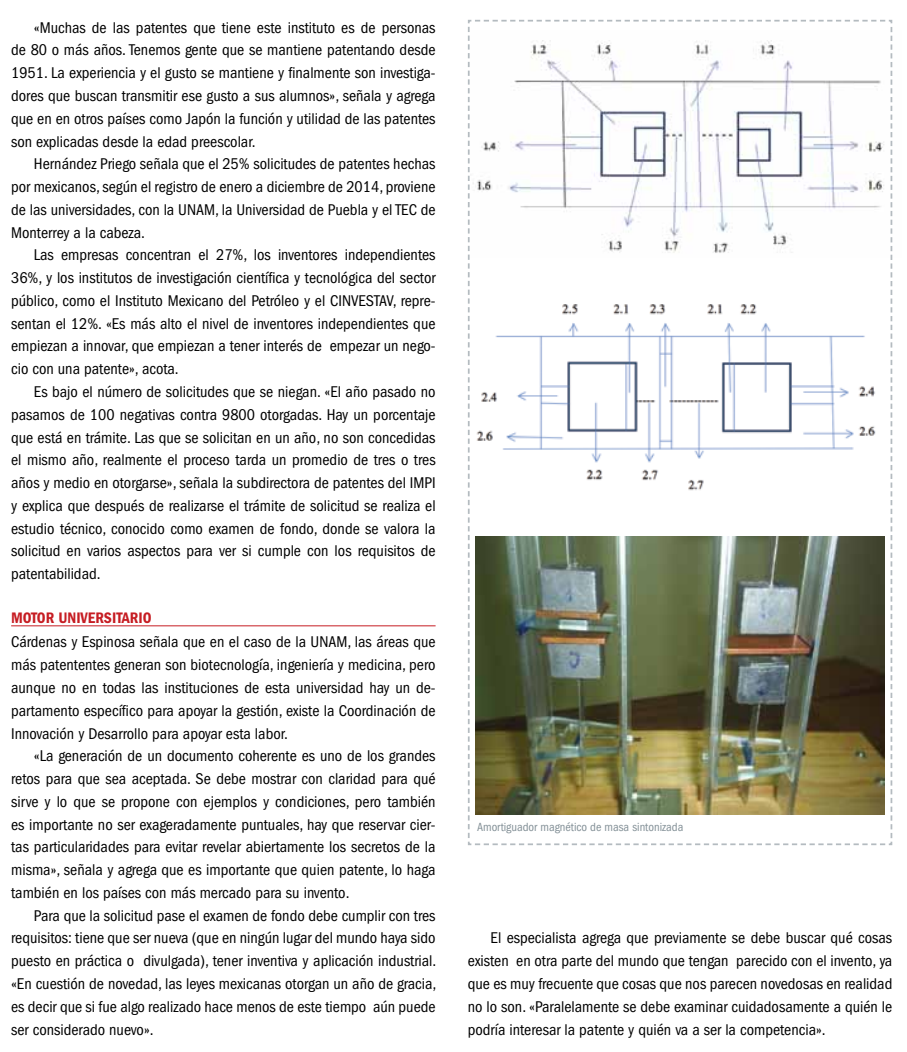
<style>
.page{position:relative;width:907px;height:1052px;background:#fff}
.page>*{position:absolute;margin:0;border:0;box-sizing:border-box;transform-origin:0 0}
.t1{font:condensed 16.1px/22.8px "ITC Franklin Gothic Std";color:#000;text-align:justify}
.t2{font:15.75px "ITC Franklin Gothic Std Dm Cd";color:#c61d23}
.t3{font:condensed 12.25px "ITC Franklin Gothic Std";color:#839097}
</style>
<div class="page">
<hr style="left:11px;top:625px;width:424px;height:1px;background:#c61d23">
<img style="left:468px;top:19px;width:425px;height:826px">
<p class="t1" style="left:11px;top:16px;width:426px;text-indent:23px">«Muchas de las patentes que tiene este instituto es de personas de 80 o más años. Tenemos gente que se mantiene patentando desde 1951. La experiencia y el gusto se mantiene y finalmente son investiga&shy;dores que buscan transmitir ese gusto a sus alumnos», señala y agrega que en en otros países como Japón la función y utilidad de las patentes son explicadas desde la edad preescolar.</p>
<p class="t1" style="left:11px;top:153px;width:426px;text-indent:23px">Hernández Priego señala que el 25% solicitudes de patentes hechas por mexicanos, según el registro de enero a diciembre de 2014, proviene de las universidades, con la UNAM, la Universidad de Puebla y el TEC de Monterrey a la cabeza.</p>
<p class="t1" style="left:11px;top:244px;width:426px;text-indent:23px">Las empresas concentran el 27%, los inventores independientes 36%, y los institutos de investigación científica y tecnológica del sector público, como el Instituto Mexicano del Petróleo y el CINVESTAV, repre&shy;sentan el 12%. «Es más alto el nivel de inventores independientes que empiezan a innovar, que empiezan a tener interés de empezar un nego&shy;cio con una patente», acota.</p>
<p class="t1" style="left:11px;top:380px;width:426px;text-indent:23px">Es bajo el número de solicitudes que se niegan. «El año pasado no pasamos de 100 negativas contra 9800 otorgadas. Hay un porcentaje que está en trámite. Las que se solicitan en un año, no son concedidas el mismo año, realmente el proceso tarda un promedio de tres o tres años y medio en otorgarse», señala la subdirectora de patentes del IMPI y explica que después de realizarse el trámite de solicitud se realiza el estudio técnico, conocido como examen de fondo, donde se valora la solicitud en varios aspectos para ver si cumple con los requisitos de patentabilidad.</p>
<p class="t2" style="left:11px;top:608px;width:142px">MOTOR UNIVERSITARIO</p>
<p class="t1" style="left:11px;top:630px;width:426px">Cárdenas y Espinosa señala que en el caso de la UNAM, las áreas que más patententes generan son biotecnología, ingeniería y medicina, pero aunque no en todas las instituciones de esta universidad hay un de&shy;partamento específico para apoyar la gestión, existe la Coordinación de Innovación y Desarrollo para apoyar esta labor.</p>
<p class="t1" style="left:11px;top:744px;width:426px;text-indent:23px">«La generación de un documento coherente es uno de los grandes retos para que sea aceptada. Se debe mostrar con claridad para qué sirve y lo que se propone con ejemplos y condiciones, pero también es importante no ser exageradamente puntuales, hay que reservar cier&shy;tas particularidades para evitar revelar abiertamente los secretos de la misma», señala y agrega que es importante que quien patente, lo haga también en los países con más mercado para su invento.</p>
<p class="t1" style="left:11px;top:903px;width:426px;text-indent:23px">Para que la solicitud pase el examen de fondo debe cumplir con tres requisitos: tiene que ser nueva (que en ningún lugar del mundo haya sido puesto en práctica o divulgada), tener inventiva y aplicación industrial. «En cuestión de novedad, las leyes mexicanas otorgan un año de gracia, es decir que si fue algo realizado hace menos de este tiempo aún puede ser considerado nuevo».</p>
<p class="t3" style="left:477px;top:820px;width:208px">Amortiguador magnético de masa sintonizada</p>
<p class="t1" style="left:468px;top:926px;width:426px;text-indent:23px">El especialista agrega que previamente se debe buscar qué cosas existen en otra parte del mundo que tengan parecido con el invento, ya que es muy frecuente que cosas que nos parecen novedosas en realidad no lo son. «Paralelamente se debe examinar cuidadosamente a quién le podría interesar la patente y quién va a ser la competencia».</p>
</div>
